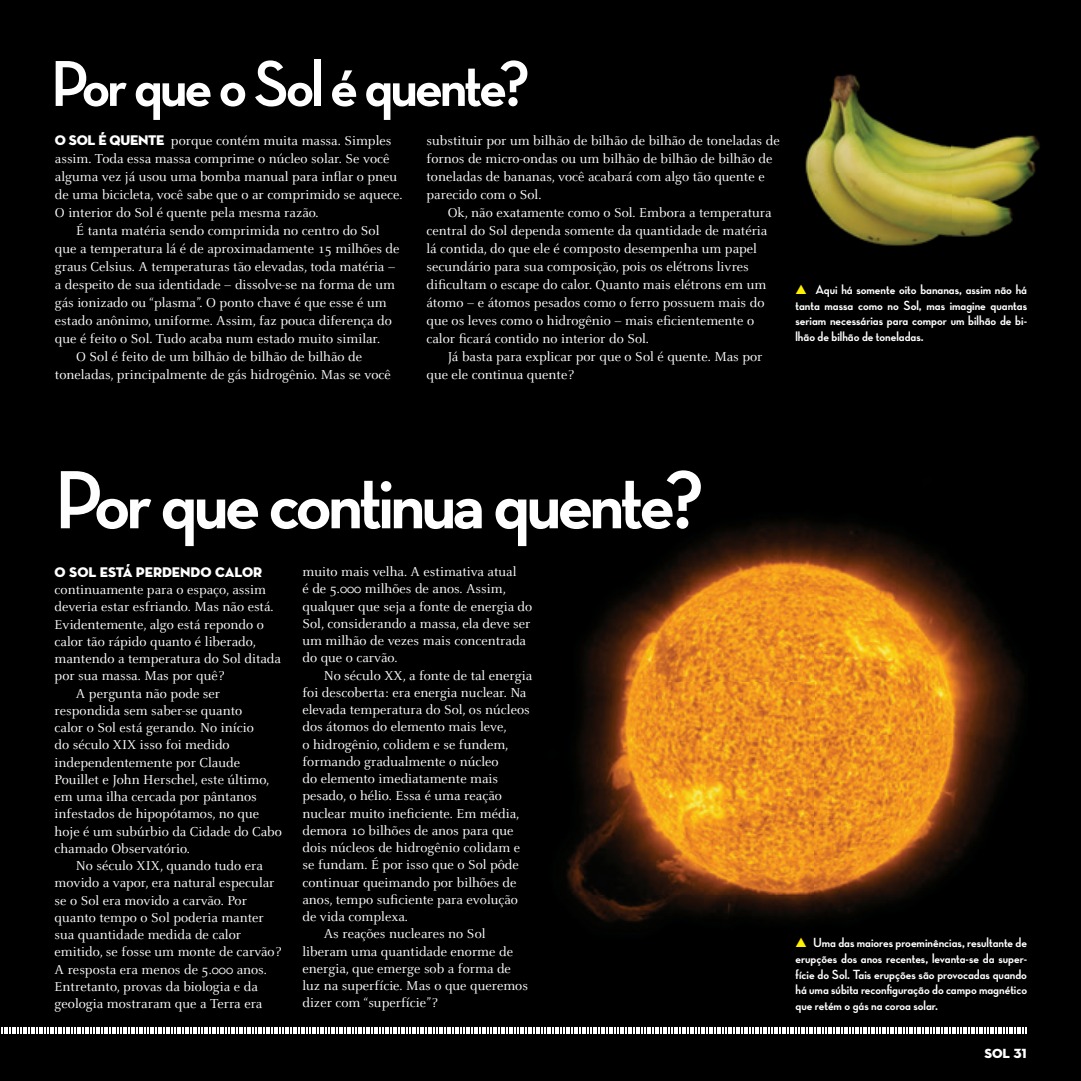
<style>
.page{position:relative;width:1081px;height:1081px;background:#000}
.page>*{position:absolute;margin:0;border:0;box-sizing:border-box;transform-origin:0 0}
.t1{font:700 84px "Neutra Display";letter-spacing:-.04em;color:#fff}
.t2{font:700 66px "Neutra Display";letter-spacing:-.04em;color:#fff}
.t3{font:14.25px/18px "Celeste";color:#fff}
.t4{font:14.25px "Neutra Display Titling";color:#fff}
.t5{font:13.5px/15.8px "Neutra Display Bold Alt";color:#fff;text-align:justify}
.t6{font:13.5px "Neutra Display Titling";color:#fff}
.s1{font-family:"Neutra Display Titling"}
</style>
<div class="page">
<svg style="left:1px;top:1027px;width:1025px;height:7px"></svg>
<img style="left:805px;top:74px;width:235px;height:172px">
<img style="left:566px;top:521px;width:456px;height:402px">
<h2 class="t2" style="left:51px;top:58px;width:480px">Por que o Sol é quente?</h2>
<p class="t3" style="left:55px;top:133px;width:338px"><span class="s1">O SOL É QUENTE</span> porque contém muita massa. Simples</p>
<p class="t3" style="left:55px;top:151px;width:336px">assim. Toda essa massa comprime o núcleo solar. Se você</p>
<p class="t3" style="left:55px;top:169px;width:344px">alguma vez já usou uma bomba manual para inflar o pneu</p>
<p class="t3" style="left:55px;top:187px;width:349px">de uma bicicleta, você sabe que o ar comprimido se aquece.</p>
<p class="t3" style="left:55px;top:205px;width:265px">O interior do Sol é quente pela mesma razão.</p>
<p class="t3" style="left:76px;top:223px;width:305px">É tanta matéria sendo comprimida no centro do Sol</p>
<p class="t3" style="left:55px;top:241px;width:346px">que a temperatura lá é de aproximadamente 15 milhões de</p>
<p class="t3" style="left:55px;top:259px;width:342px">graus Celsius. A temperaturas tão elevadas, toda matéria –</p>
<p class="t3" style="left:55px;top:277px;width:341px">a despeito de sua identidade – dissolve-se na forma de um</p>
<p class="t3" style="left:55px;top:295px;width:333px">gás ionizado ou “plasma”. O ponto chave é que esse é um</p>
<p class="t3" style="left:55px;top:313px;width:338px">estado anônimo, uniforme. Assim, faz pouca diferença do</p>
<p class="t3" style="left:55px;top:331px;width:327px">que é feito o Sol. Tudo acaba num estado muito similar.</p>
<p class="t3" style="left:76px;top:349px;width:287px">O Sol é feito de um bilhão de bilhão de bilhão de</p>
<p class="t3" style="left:55px;top:367px;width:337px">toneladas, principalmente de gás hidrogênio. Mas se você</p>
<p class="t3" style="left:426px;top:133px;width:355px">substituir por um bilhão de bilhão de bilhão de toneladas de fornos de micro-ondas ou um bilhão de bilhão de bilhão de toneladas de bananas, você acabará com algo tão quente e parecido com o Sol.</p>
<p class="t3" style="left:426px;top:205px;width:346px;text-indent:21px">Ok, não exatamente como o Sol. Embora a temperatura central do Sol dependa somente da quantidade de matéria lá contida, do que ele é composto desempenha um papel secundário para sua composição, pois os elétrons livres dificultam o escape do calor. Quanto mais elétrons em um átomo – e átomos pesados como o ferro possuem mais do que os leves como o hidrogênio – mais eficientemente o calor ficará contido no interior do Sol.</p>
<p class="t3" style="left:426px;top:349px;width:337px;text-indent:21px">Já basta para explicar por que o Sol é quente. Mas por que ele continua quente?</p>
<p class="t5" style="left:795px;top:282px;width:233px;text-indent:20px">Aqui há somente oito bananas, assim não há tanta massa como no Sol, mas imagine quantas seriam necessárias para compor um bilhão de bi&shy;lhão de bilhão de toneladas.</p>
<h1 class="t1" style="left:55px;top:468px;width:650px">Por que continua quente?</h1>
<p class="t4" style="left:55px;top:563px;width:209px">O SOL ESTÁ PERDENDO CALOR</p>
<p class="t3" style="left:55px;top:582px;width:213px">continuamente para o espaço, assim</p>
<p class="t3" style="left:55px;top:599px;width:220px">deveria estar esfriando. Mas não está.</p>
<p class="t3" style="left:55px;top:616px;width:211px">Evidentemente, algo está repondo o</p>
<p class="t3" style="left:55px;top:634px;width:203px">calor tão rápido quanto é liberado,</p>
<p class="t3" style="left:55px;top:651px;width:228px">mantendo a temperatura do Sol ditada</p>
<p class="t3" style="left:55px;top:668px;width:171px">por sua massa. Mas por quê?</p>
<p class="t3" style="left:76px;top:685px;width:146px">A pergunta não pode ser</p>
<p class="t3" style="left:55px;top:703px;width:189px">respondida sem saber-se quanto</p>
<p class="t3" style="left:55px;top:720px;width:201px">calor o Sol está gerando. No início</p>
<p class="t3" style="left:55px;top:737px;width:177px">do século XIX isso foi medido</p>
<p class="t3" style="left:55px;top:754px;width:187px">independentemente por Claude</p>
<p class="t3" style="left:55px;top:772px;width:216px">Pouillet e John Herschel, este último,</p>
<p class="t3" style="left:55px;top:789px;width:204px">em uma ilha cercada por pântanos</p>
<p class="t3" style="left:55px;top:806px;width:206px">infestados de hipopótamos, no que</p>
<p class="t3" style="left:55px;top:823px;width:229px">hoje é um subúrbio da Cidade do Cabo</p>
<p class="t3" style="left:55px;top:840px;width:137px">chamado Observatório.</p>
<p class="t3" style="left:76px;top:858px;width:188px">No século XIX, quando tudo era</p>
<p class="t3" style="left:55px;top:875px;width:221px">movido a vapor, era natural especular</p>
<p class="t3" style="left:55px;top:892px;width:194px">se o Sol era movido a carvão. Por</p>
<p class="t3" style="left:55px;top:909px;width:211px">quanto tempo o Sol poderia manter</p>
<p class="t3" style="left:55px;top:927px;width:188px">sua quantidade medida de calor</p>
<p class="t3" style="left:55px;top:944px;width:228px">emitido, se fosse um monte de carvão?</p>
<p class="t3" style="left:55px;top:961px;width:214px">A resposta era menos de 5.000 anos.</p>
<p class="t3" style="left:55px;top:978px;width:205px">Entretanto, provas da biologia e da</p>
<p class="t3" style="left:55px;top:996px;width:209px">geologia mostraram que a Terra era</p>
<p class="t3" style="left:302px;top:564px;width:231px;line-height:17.2px">muito mais velha. A estimativa atual<br>é de 5.000 milhões de anos. Assim, qualquer que seja a fonte de energia do<br>Sol, considerando a massa, ela deve ser um milhão de vezes mais concentrada do que o carvão.</p>
<p class="t3" style="left:324px;top:667px;width:210px">No século XX, a fonte de tal energia</p>
<p class="t3" style="left:302px;top:685px;width:225px">foi descoberta: era energia nuclear. Na</p>
<p class="t3" style="left:302px;top:702px;width:229px">elevada temperatura do Sol, os núcleos</p>
<p class="t3" style="left:302px;top:719px;width:206px">dos átomos do elemento mais leve,</p>
<p class="t3" style="left:302px;top:736px;width:207px">o hidrogênio, colidem e se fundem,</p>
<p class="t3" style="left:302px;top:754px;width:198px">formando gradualmente o núcleo</p>
<p class="t3" style="left:302px;top:771px;width:197px">do elemento imediatamente mais</p>
<p class="t3" style="left:302px;top:788px;width:201px">pesado, o hélio. Essa é uma reação</p>
<p class="t3" style="left:302px;top:805px;width:218px">nuclear muito ineficiente. Em média,</p>
<p class="t3" style="left:302px;top:823px;width:213px">demora 10 bilhões de anos para que</p>
<p class="t3" style="left:302px;top:840px;width:219px">dois núcleos de hidrogênio colidam e</p>
<p class="t3" style="left:302px;top:857px;width:218px">se fundam. É por isso que o Sol pôde</p>
<p class="t3" style="left:302px;top:874px;width:215px">continuar queimando por bilhões de</p>
<p class="t3" style="left:302px;top:891px;width:217px">anos, tempo suficiente para evolução</p>
<p class="t3" style="left:302px;top:909px;width:107px">de vida complexa.</p>
<p class="t3" style="left:324px;top:926px;width:163px">As reações nucleares no Sol</p>
<p class="t3" style="left:302px;top:943px;width:212px">liberam uma quantidade enorme de</p>
<p class="t3" style="left:302px;top:960px;width:210px">energia, que emerge sob a forma de</p>
<p class="t3" style="left:302px;top:978px;width:227px">luz na superfície. Mas o que queremos</p>
<p class="t3" style="left:302px;top:995px;width:137px">dizer com “superfície”?</p>
<p class="t5" style="left:795px;top:935px;width:233px;text-indent:18px">Uma das maiores proeminências, resultante de erupções dos anos recentes, levanta-se da super - fície do Sol. Tais erupções são provocadas quando há uma súbita reconfiguração do campo magnético que retém o gás na coroa solar.</p>
<p class="t6" style="left:984px;top:1045px;width:44px">SOL 31</p>
</div>
